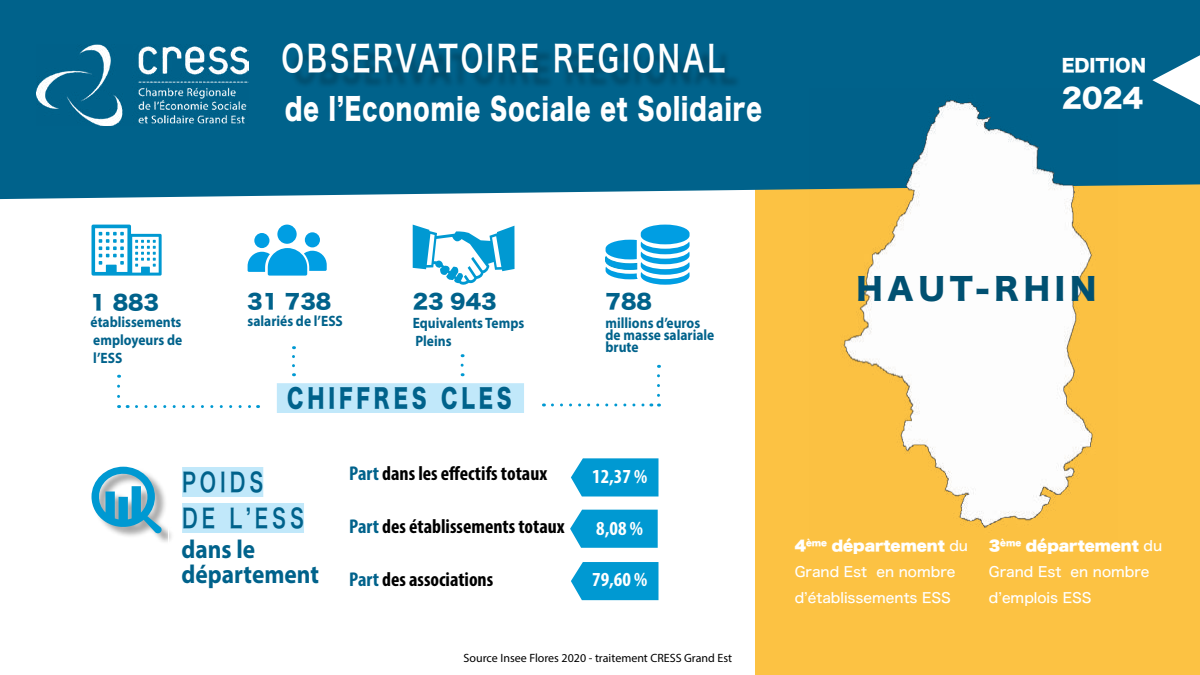
<style>
.page{position:relative;width:1200px;height:675px;background:#fff}
.page>*{position:absolute;margin:0;border:0;box-sizing:border-box;transform-origin:0 0}
.t1{font:36px "Hira Kaku Pro N W6";letter-spacing:.1em;color:#fff;scale:.75 1}
.t2{font:30px "Hira Kaku Std N W8";letter-spacing:.05em;color:#fff;scale:.75 1}
.t3{font:30px "Hira Kaku Std N W8";letter-spacing:.16em;color:#005071}
.t4{font:26.4px "Hira Kaku Std N W8";color:#fff}
.t5{font:700 26px/25px "Myriad Pro";color:#00628b;scale:.9 1}
.t6{font:26px "Hira Kaku Std N W8";letter-spacing:.2em;color:#00628b;scale:.75 1}
.t7{font:26px/36px "Hira Kaku Pro N W6";letter-spacing:.2em;color:#00628b;scale:.75 1}
.t8{font:700 condensed 20px "Myriad Pro";color:#000}
.t9{font:20px "Hira Kaku Std N W8";color:#00628b}
.t10{font:700 condensed 20px "Myriad Pro";color:#fff}
.t11{font:17.6px "Hira Kaku Std N W8";color:#fff}
.t12{font:700 15px/18px "Myriad Pro";color:#00628b;scale:.9 1}
.t13{font:14px/26px "Hiragino Sans W5";color:#fff}
.t14{font:14px "Hiragino Sans W9";color:#fff}
.t15{font:12px "Myriad Pro";color:#000}
.s1{color:#00628b}
.s2{font-family:"Hiragino Sans W5"}
</style>
<div class="page">
<div style="left:755px;top:152px;width:445px;height:523px;background:#fcc243"></div>
<div style="left:0;top:0;width:1200px;height:199px;background:#00628b"></div>
<div style="left:290px;top:48px;width:451px;height:40px;background:#000;opacity:.28"></div>
<img style="left:809px;top:88px;width:308px;height:440px">
<img style="left:36px;top:44px;width:212px;height:81px">
<svg style="left:92px;top:225px;width:70px;height:51px"></svg>
<div style="left:254px;top:233px;width:15px;height:15px;background:#009ee3;border-radius:50%"></div>
<div style="left:277px;top:225px;width:20px;height:19px;background:#009ee3;border-radius:50%"></div>
<svg style="left:248px;top:248px;width:79px;height:28px"></svg>
<div style="left:305px;top:232px;width:15px;height:15px;background:#009ee3;border-radius:50%"></div>
<div style="left:94px;top:468px;width:81px;height:77px;background:#000;opacity:.35"></div>
<svg style="left:92px;top:467px;width:70px;height:67px"></svg>
<svg style="left:413px;top:225px;width:102px;height:60px"></svg>
<svg style="left:605px;top:225px;width:85px;height:60px"></svg>
<svg style="left:136px;top:405px;width:123px;height:3px"></svg>
<svg style="left:552px;top:403px;width:100px;height:3px"></svg>
<svg style="left:117px;top:375px;width:3px;height:21px"></svg>
<svg style="left:292px;top:346px;width:3px;height:20px"></svg>
<svg style="left:461px;top:354px;width:3px;height:11px"></svg>
<svg style="left:657px;top:365px;width:3px;height:30px"></svg>
<div style="left:277px;top:383px;width:247px;height:30px;background:#c1e8fa"></div>
<div style="left:263px;top:382px;width:270px;height:37px;border:1px solid #fff"></div>
<div style="left:182px;top:467px;width:81px;height:30px;background:#c1e8fa"></div>
<div style="left:182px;top:503px;width:122px;height:30px;background:#c1e8fa"></div>
<svg style="left:571px;top:458px;width:87px;height:38px;background:#12a0d5"></svg>
<svg style="left:570px;top:510px;width:88px;height:38px;background:#12a0d5"></svg>
<svg style="left:571px;top:562px;width:87px;height:38px;background:#109fd4"></svg>
<div style="left:1152px;top:55px;width:48px;height:51px;background:#00628b"></div>
<h1 class="t1" style="left:282px;top:26px;width:592px">OBSERVATOIRE REGIONAL</h1>
<h2 class="t2" style="left:285px;top:92px;width:637px">de l’Economie Sociale et Solidaire</h2>
<p class="t11" style="left:1062px;top:56px;width:86px">EDITION</p>
<h3 class="t4" style="left:1062px;top:83px;width:83px">2024</h3>
<h3 class="t9" style="left:91px;top:291px;width:70px">1 883</h3>
<p class="t12" style="left:91px;top:313px;width:103px;text-align:justify">établissements employeurs de l’ESS</p>
<h3 class="t9" style="left:247px;top:290px;width:85px">31 738</h3>
<p class="t12" style="left:248px;top:311px;width:107px">salariés de l’ESS</p>
<h3 class="t9" style="left:413px;top:290px;width:85px">23 943</h3>
<p class="t12" style="left:413px;top:314px;width:126px">Equivalents Temps<br>Pleins</p>
<h3 class="t6" style="left:287px;top:384px;width:301px">CHIFFRES CLES</h3>
<h3 class="t7" style="left:182px;top:463px;width:164px">POIDS<br>DE L’ESS</h3>
<h3 class="t5" style="left:182px;top:536px;width:154px">dans le département</h3>
<h3 class="t8" style="left:349px;top:461px;width:200px"><span class="s1">Part</span> dans les effectifs totaux</h3>
<h3 class="t8" style="left:349px;top:514px;width:217px"><span class="s1">Part</span> des établissements totaux</h3>
<h3 class="t8" style="left:349px;top:566px;width:146px"><span class="s1">Part</span> des associations</h3>
<h3 class="t9" style="left:606px;top:290px;width:48px">788</h3>
<p class="t12" style="left:606px;top:317px;width:122px;line-height:12px">millions d’euros de masse salariale brute</p>
<h3 class="t10" style="left:592px;top:464px;width:57px">12,37 %</h3>
<h3 class="t10" style="left:596px;top:516px;width:48px">8,08 %</h3>
<h3 class="t10" style="left:592px;top:567px;width:57px">79,60 %</h3>
<p class="t15" style="left:464px;top:651px;width:270px">Source Insee Flores 2020 - traitement CRESS Grand Est</p>
<h2 class="t3" style="left:856px;top:272px;width:241px">HAUT-RHIN</h2>
<p class="t14" style="left:795px;top:538px;width:175px">4<sup>ème</sup> département <span class="s2">du</span></p>
<p class="t13" style="left:795px;top:558px;width:162px">Grand Est en nombre d’établissements ESS</p>
<p class="t14" style="left:989px;top:538px;width:175px">3<sup>ème</sup> département <span class="s2">du</span></p>
<p class="t13" style="left:989px;top:558px;width:162px">Grand Est en nombre d’emplois ESS</p>
</div>
